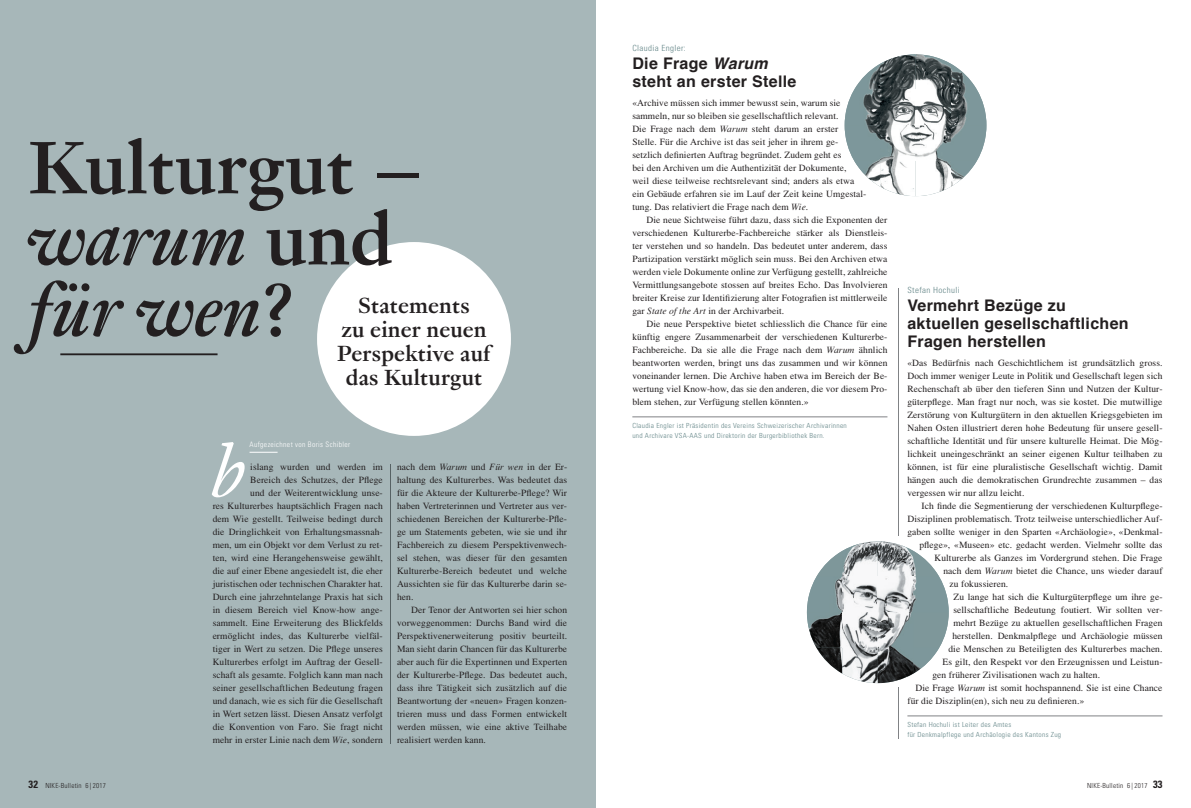
<style>
.page{position:relative;width:1191px;height:808px;background:#fff}
.page>*{position:absolute;margin:0;border:0;box-sizing:border-box;transform-origin:0 0}
.t1{font:700 81.3px/71.1px "Genath";color:#231f20}
.t2{font:italic 79.9px "Genath";color:#fff}
.t3{font:700 24px/24px "Genath";letter-spacing:.01em;color:#231f20;text-align:center}
.t4{font:700 16px/18px "Helvetica";letter-spacing:.02em;color:#231f20}
.t5{font:9.5px/13px "Times";letter-spacing:.01em;color:#231f20;text-align:justify}
.t6{font:300 condensed 8.5px "Univers";letter-spacing:.04em;color:#638587;scale:1.05 1}
.t7{font:300 condensed 7.5px "Univers";letter-spacing:.05em;color:#fff}
.t8{font:300 condensed 7px/10px "Univers";letter-spacing:.04em;color:#638587;scale:1.05 1}
.t9{font:300 condensed 7px "Univers";letter-spacing:.03em;color:#231f20}
.s1{font-style:italic}
.s2{font-weight:700;font-size:10.5px}
</style>
<div class="page">
<div style="left:0;top:0;width:595px;height:808px;background:#a7b7b9"></div>
<div style="left:317px;top:242px;width:194px;height:194px;background:#fff;border-radius:50%"></div>
<hr style="left:60px;top:353px;width:157px;height:2px;background:#231f20">
<svg style="left:249px;top:452px;width:28px;height:1px"></svg>
<hr style="left:632px;top:417px;width:255px;height:1px;background:#808285">
<hr style="left:907px;top:716px;width:255px;height:1px;background:#808285">
<img style="left:816px;top:551px;width:26px;height:26px">
<img style="left:842px;top:541px;width:71px;height:36px">
<img style="left:913px;top:551px;width:26px;height:26px">
<img style="left:807px;top:577px;width:141px;height:71px">
<img style="left:816px;top:648px;width:26px;height:26px">
<img style="left:842px;top:648px;width:71px;height:35px">
<img style="left:913px;top:648px;width:26px;height:26px">
<hr style="left:898px;top:288px;width:1px;height:248px;background:#808285">
<hr style="left:898px;top:687px;width:1px;height:52px;background:#808285">
<img style="left:854px;top:64px;width:26px;height:26px">
<img style="left:880px;top:54px;width:71px;height:36px">
<img style="left:951px;top:64px;width:26px;height:26px">
<img style="left:844px;top:90px;width:142px;height:71px">
<img style="left:854px;top:161px;width:26px;height:26px">
<img style="left:880px;top:161px;width:71px;height:35px">
<img style="left:951px;top:161px;width:26px;height:26px">
<hr style="left:390px;top:464px;width:1px;height:279px;background:#576264">
<h1 class="t1" style="left:28px;top:126px;width:397px">Kulturgut – <span class="s1">warum</span> und <span class="s1">für wen</span>?</h1>
<h3 class="t3" style="left:337px;top:291px;width:155px">Statements<br>zu einer neuen<br>Perspektive auf das Kulturgut</h3>
<p class="t9" style="left:28px;top:781px;width:79px"><span class="s2">32</span> NIKE-Bulletin 6 | 2017</p>
<p class="t7" style="left:249px;top:440px;width:102px">Aufgezeichnet von Boris Schibler</p>
<h2 class="t2" style="left:213px;top:415px;width:34px">b</h2>
<p class="t5" style="left:213px;top:461px;width:172px;text-align:right">islang wurden und werden im<br>Bereich des Schutzes, der Pflege<br>und der Weiterentwicklung unse-<br>res Kulturerbes hauptsächlich Fragen nach dem Wie gestellt. Teilweise bedingt durch die Dringlichkeit von Erhaltungsmassnah&shy;men, um ein Objekt vor dem Verlust zu ret&shy;ten, wird eine Herangehensweise gewählt, die auf einer Ebene angesiedelt ist, die eher juristischen oder technischen Charakter hat.<br>Durch eine jahrzehntelange Praxis hat sich in diesem Bereich viel Know-how ange&shy;sammelt. Eine Erweiterung des Blickfelds ermöglicht indes, das Kulturerbe vielfäl&shy;tiger in Wert zu setzen. Die Pflege unseres Kulturerbes erfolgt im Auftrag der Gesell&shy;schaft als gesamte. Folglich kann man nach seiner gesellschaftlichen Bedeutung fragen und danach, wie es sich für die Gesellschaft in Wert setzen lässt. Diesen Ansatz verfolgt die Konvention von Faro. Sie fragt nicht mehr in erster Linie nach dem <span class="s1">Wie</span>, sondern</p>
<p class="t5" style="left:397px;top:461px;width:172px">nach dem <span class="s1">Warum</span> und <span class="s1">Für wen</span> in der Er&shy;haltung des Kulturerbes. Was bedeutet das für die Akteure der Kulturerbe-Pflege? Wir haben Vertreterinnen und Vertreter aus ver&shy;schiedenen Bereichen der Kulturerbe-Pfle&shy;ge um Statements gebeten, wie sie und ihr Fachbereich zu diesem Perspektivenwech&shy;sel stehen, was dieser für den gesamten Kulturerbe-Bereich bedeutet und welche Aussichten sie für das Kulturerbe darin se&shy;hen.</p>
<p class="t5" style="left:397px;top:604px;width:172px;text-indent:14px">Der Tenor der Antworten sei hier schon vorweggenommen: Durchs Band wird die Perspektivenerweiterung positiv beurteilt.<br>Man sieht darin Chancen für das Kulturerbe aber auch für die Expertinnen und Experten der Kulturerbe-Pflege. Das bedeutet auch, dass ihre Tätigkeit sich zusätzlich auf die Beantwortung der «neuen» Fragen konzen&shy;trieren muss und dass Formen entwickelt werden müssen, wie eine aktive Teilhabe realisiert werden kann.</p>
<p class="t6" style="left:632px;top:43px;width:52px">Claudia Engler:</p>
<h3 class="t4" style="left:632px;top:55px;width:166px">Die Frage <span class="s1">Warum </span>steht an erster Stelle</h3>
<p class="t5" style="left:632px;top:97px;width:236px;text-align:left">«Archive müssen sich immer bewusst sein, warum sie sammeln, nur so bleiben sie gesellschaftlich relevant.<br>Die Frage nach dem <span class="s1">Warum</span> steht darum an erster<br>Stelle. Für die Archive ist das seit jeher in ihrem ge&shy;setzlich definierten Auftrag begründet. Zudem geht es<br>bei den Archiven um die Authentizität der Dokumente,<br>weil diese teilweise rechtsrelevant sind; anders als etwa ein Gebäude erfahren sie im Lauf der Zeit keine Umgestal&shy;tung. Das relativiert die Frage nach dem <span class="s1">Wie</span>.</p>
<p class="t5" style="left:632px;top:214px;width:257px;text-indent:14px">Die neue Sichtweise führt dazu, dass sich die Exponenten der verschiedenen Kulturerbe-Fachbereiche stärker als Dienstleis&shy;ter verstehen und so handeln. Das bedeutet unter anderem, dass Partizipation verstärkt möglich sein muss. Bei den Archiven etwa werden viele Dokumente online zur Verfügung gestellt, zahlreiche Vermittlungsangebote stossen auf breites Echo. Das Involvieren breiter Kreise zur Identifizierung alter Fotografien ist mittlerweile gar <span class="s1">State of the Art</span> in der Archivarbeit.</p>
<p class="t5" style="left:632px;top:318px;width:257px;text-indent:14px">Die neue Perspektive bietet schliesslich die Chance für eine künftig engere Zusammenarbeit der verschiedenen Kulturerbe-Fachbereiche. Da sie alle die Frage nach dem <span class="s1">Warum</span> ähnlich beantworten werden, bringt uns das zusammen und wir können voneinander lernen. Die Archive haben etwa im Bereich der Be&shy;wertung viel Know-how, das sie den anderen, die vor diesem Pro&shy;blem stehen, zur Verfügung stellen könnten.»</p>
<p class="t8" style="left:632px;top:421px;width:206px">Claudia Engler ist Präsidentin des Vereins Schweizerischer Archivarinnen und Archivare VSA-AAS und Direktorin der Burgerbibliothek Bern.</p>
<p class="t6" style="left:907px;top:285px;width:51px">Stefan Hochuli</p>
<h3 class="t4" style="left:907px;top:297px;width:223px">Vermehrt Bezüge zu aktuellen gesellschaftlichen<br>Fragen herstellen</h3>
<p class="t5" style="left:907px;top:357px;width:257px">«Das Bedürfnis nach Geschichtlichem ist grundsätzlich gross.<br>Doch immer weniger Leute in Politik und Gesellschaft legen sich Rechenschaft ab über den tieferen Sinn und Nutzen der Kultur&shy;güterpflege. Man fragt nur noch, was sie kostet. Die mutwillige Zerstörung von Kulturgütern in den aktuellen Kriegsgebieten im Nahen Osten illustriert deren hohe Bedeutung für unsere gesell&shy;schaftliche Identität und für unsere kulturelle Heimat. Die Mög&shy;lichkeit uneingeschränkt an seiner eigenen Kultur teilhaben zu können, ist für eine pluralistische Gesellschaft wichtig. Damit hängen auch die demokratischen Grundrechte zusammen – das vergessen wir nur allzu leicht.</p>
<p class="t5" style="left:921px;top:500px;width:242px">Ich finde die Segmentierung der verschiedenen Kulturpflege-</p>
<p class="t5" style="left:907px;top:513px;width:256px">Disziplinen problematisch. Trotz teilweise unterschiedlicher Auf-</p>
<p class="t5" style="left:907px;top:526px;width:256px">gaben sollte weniger in den Sparten «Archäologie», «Denkmal-</p>
<p class="t5" style="left:919px;top:539px;width:245px">pflege», «Museen» etc. gedacht werden. Vielmehr sollte das</p>
<p class="t5" style="left:934px;top:552px;width:229px">Kulturerbe als Ganzes im Vordergrund stehen. Die Frage</p>
<p class="t5" style="left:943px;top:565px;width:221px">nach dem <span class="s1">Warum</span> bietet die Chance, uns wieder darauf</p>
<p class="t5" style="left:949px;top:578px;width:60px">zu fokussieren.</p>
<p class="t5" style="left:953px;top:591px;width:211px">Zu lange hat sich die Kulturgüterpflege um ihre ge-</p>
<p class="t5" style="left:953px;top:604px;width:211px">sellschaftliche Bedeutung foutiert. Wir sollten ver-</p>
<p class="t5" style="left:953px;top:617px;width:210px">mehrt Bezüge zu aktuellen gesellschaftlichen Fragen</p>
<p class="t5" style="left:952px;top:630px;width:211px">herstellen. Denkmalpflege und Archäologie müssen</p>
<p class="t5" style="left:948px;top:643px;width:216px">die Menschen zu Beteiligten des Kulturerbes machen.</p>
<p class="t5" style="left:942px;top:656px;width:222px">Es gilt, den Respekt vor den Erzeugnissen und Leistun-</p>
<p class="t5" style="left:932px;top:669px;width:169px">gen früherer Zivilisationen wach zu halten.</p>
<p class="t5" style="left:915px;top:682px;width:248px">Die Frage <span class="s1">Warum</span> ist somit hochspannend. Sie ist eine Chance</p>
<p class="t5" style="left:907px;top:695px;width:178px">für die Disziplin(en), sich neu zu definieren.»</p>
<p class="t8" style="left:907px;top:720px;width:148px">Stefan Hochuli ist Leiter des Amtes<br>für Denkmalpflege und Archäologie des Kantons Zug</p>
<p class="t9" style="left:1087px;top:781px;width:77px">NIKE-Bulletin 6 | 2017 <span class="s2">33</span></p>
</div>
